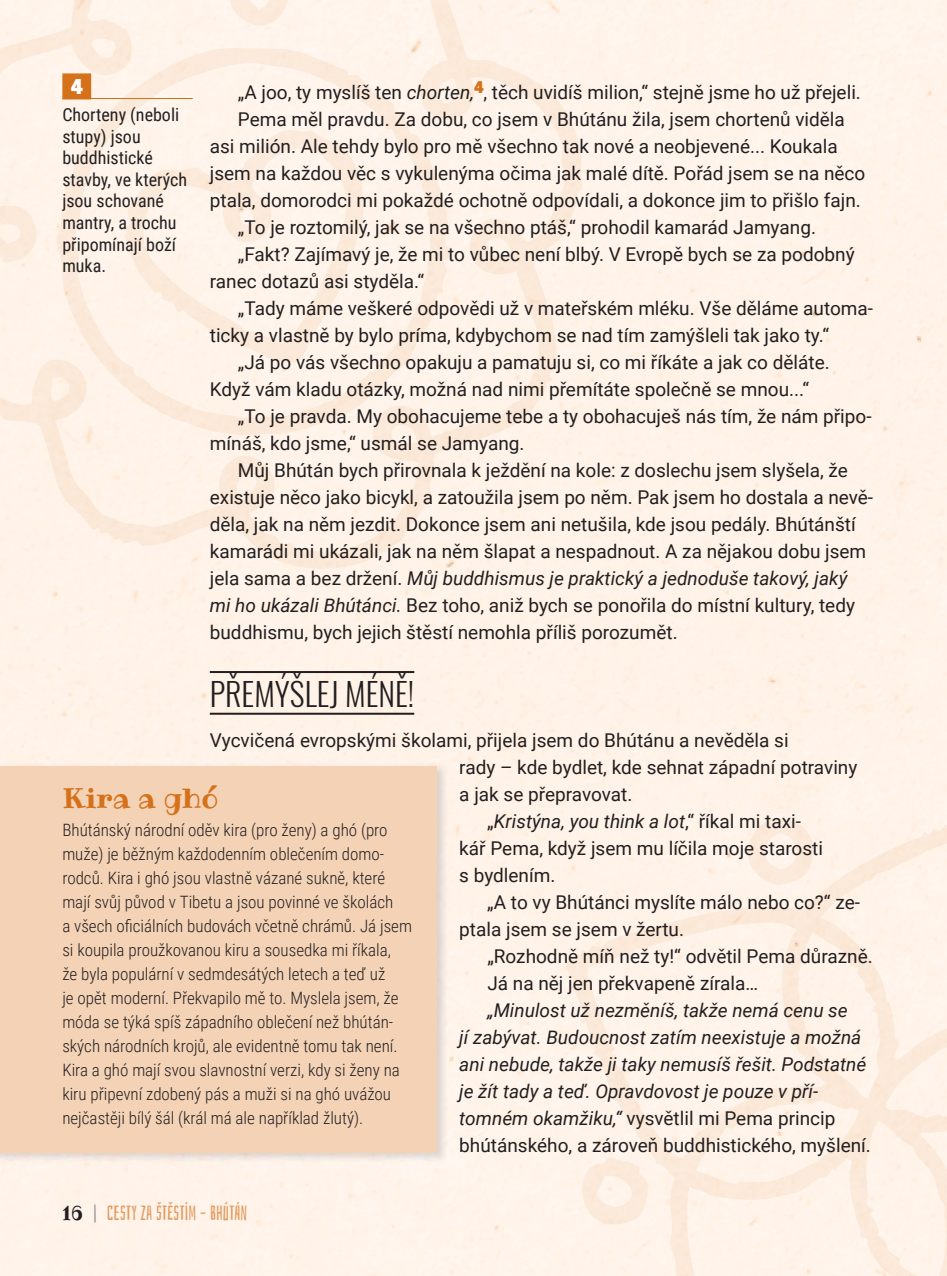
<style>
.page{position:relative;width:947px;height:1276px;background:#fff}
.page>*{position:absolute;margin:0;border:0;box-sizing:border-box;transform-origin:0 0}
.t1{font:300 32px "Oswald";color:#231f20}
.t2{font:28px "Ribeye";color:#d4711a}
.t3{font:24px "Passion One";color:#fff}
.t4{font:20px "Bahiana";color:#e39b5f}
.t5{font:19px "Roboto";color:#231f20}
.t6{font:italic 19px/27px "Roboto";color:#231f20}
.t7{font:18px/21.6px "Roboto Condensed";color:#231f20}
.t8{font:300 17px/24px "Roboto Condensed";color:#231f20}
.s1{font-style:italic}
.s2{font-style:normal}
.s3{font-family:"Ribeye";color:#231f20}
.s4{color:#77787b}
</style>
<div class="page">
<img style="left:0;top:0;width:583px;height:569px">
<img style="left:56px;top:48px;width:396px;height:387px">
<img style="left:124px;top:130px;width:241px;height:233px">
<img style="left:565px;top:822px;width:382px;height:454px">
<img style="left:730px;top:819px;width:91px;height:66px">
<img style="left:575px;top:1157px;width:73px;height:67px">
<hr style="left:210px;top:671px;width:204px;height:2px;background:#231f20">
<hr style="left:210px;top:713px;width:204px;height:2px;background:#231f20">
<div style="left:62px;top:73px;width:29px;height:26px;background:#d4711a"></div>
<hr style="left:62px;top:98px;width:131px;height:1px;background:#d4711a">
<div style="left:0;top:766px;width:437px;height:386px;background:#f3d2b5"></div>
<p class="t3" style="left:71px;top:74px;width:13px">4</p>
<p class="t7" style="left:62px;top:104px;width:126px">Chorteny (neboli stupy) jsou buddhistické stavby, ve kterých jsou schované mantry, a trochu připomínají boží muka.</p>
<p class="t5" style="left:238px;top:81px;width:624px">„A joo, ty myslíš ten <span class="s1">chorten,</span><sup>4</sup>, těch uvidíš milion,“ stejně jsme ho už přejeli.</p>
<p class="t5" style="left:238px;top:108px;width:608px">Pema měl pravdu. Za dobu, co jsem v Bhútánu žila, jsem chortenů viděla</p>
<p class="t5" style="left:210px;top:135px;width:629px">asi milión. Ale tehdy bylo pro mě všechno tak nové a neobjevené... Koukala</p>
<p class="t5" style="left:210px;top:162px;width:657px">jsem na každou věc s vykulenýma očima jak malé dítě. Pořád jsem se na něco</p>
<p class="t5" style="left:210px;top:189px;width:652px">ptala, domorodci mi pokaždé ochotně odpovídali, a dokonce jim to přišlo fajn.</p>
<p class="t5" style="left:238px;top:216px;width:580px">„To je roztomilý, jak se na všechno ptáš,“ prohodil kamarád Jamyang.</p>
<p class="t5" style="left:238px;top:243px;width:618px">„Fakt? Zajímavý je, že mi to vůbec není blbý. V Evropě bych se za podobný</p>
<p class="t5" style="left:210px;top:270px;width:216px">ranec dotazů asi styděla.“</p>
<p class="t5" style="left:238px;top:297px;width:637px">„Tady máme veškeré odpovědi už v mateřském mléku. Vše děláme automa-</p>
<p class="t5" style="left:210px;top:324px;width:621px">ticky a vlastně by bylo príma, kdybychom se nad tím zamýšleli tak jako ty.“</p>
<p class="t5" style="left:238px;top:351px;width:593px">„Já po vás všechno opakuju a pamatuju si, co mi říkáte a jak co děláte.</p>
<p class="t5" style="left:210px;top:378px;width:601px">Když vám kladu otázky, možná nad nimi přemítáte společně se mnou...“</p>
<p class="t5" style="left:238px;top:405px;width:635px">„To je pravda. My obohacujeme tebe a ty obohacuješ nás tím, že nám připo-</p>
<p class="t5" style="left:210px;top:432px;width:316px">mínáš, kdo jsme,“ usmál se Jamyang.</p>
<p class="t5" style="left:238px;top:459px;width:612px">Můj Bhútán bych přirovnala k ježdění na kole: z doslechu jsem slyšela, že</p>
<p class="t5" style="left:210px;top:486px;width:665px">existuje něco jako bicykl, a zatoužila jsem po něm. Pak jsem ho dostala a nevě-</p>
<p class="t5" style="left:210px;top:513px;width:647px">děla, jak na něm jezdit. Dokonce jsem ani netušila, kde jsou pedály. Bhútánští</p>
<p class="t5" style="left:210px;top:540px;width:658px">kamarádi mi ukázali, jak na něm šlapat a nespadnout. A za nějakou dobu jsem</p>
<p class="t6" style="left:210px;top:565px;width:639px"><span class="s2">jela sama a bez držení.</span> Můj buddhismus je praktický a jednoduše takový, jaký</p>
<p class="t5" style="left:210px;top:594px;width:647px"><span class="s1">mi ho ukázali Bhútánci.</span> Bez toho, aniž bych se ponořila do místní kultury, tedy</p>
<p class="t5" style="left:210px;top:621px;width:469px">buddhismu, bych jejich štěstí nemohla příliš porozumět.</p>
<h1 class="t1" style="left:210px;top:669px;width:206px">PŘEMÝŠLEJ MÉNĚ!</h1>
<p class="t5" style="left:210px;top:729px;width:580px">Vycvičená evropskými školami, přijela jsem do Bhútánu a nevěděla si</p>
<p class="t5" style="left:459px;top:756px;width:400px">rady – kde bydlet, kde sehnat západní potraviny</p>
<p class="t5" style="left:459px;top:783px;width:175px">a jak se přepravovat.</p>
<p class="t6" style="left:487px;top:808px;width:315px"><span class="s2">„</span>Kristýna, you think a lot<span class="s2">,“ říkal mi taxi-</span></p>
<p class="t5" style="left:459px;top:837px;width:365px">kář Pema, když jsem mu líčila moje starosti</p>
<p class="t5" style="left:459px;top:864px;width:98px">s bydlením.</p>
<p class="t5" style="left:487px;top:891px;width:374px">„A to vy Bhútánci myslíte málo nebo co?“ ze-</p>
<p class="t5" style="left:459px;top:918px;width:226px">ptala jsem se jsem v žertu.</p>
<p class="t5" style="left:487px;top:945px;width:387px">„Rozhodně míň než ty!“ odvětil Pema důrazně.</p>
<p class="t5" style="left:487px;top:972px;width:272px">Já na něj jen překvapeně zírala…</p>
<p class="t6" style="left:459px;top:997px;width:413px;text-indent:28px">„Minulost už nezměníš, takže nemá cenu se<br>jí zabývat. Budoucnost zatím neexistuje a možná ani nebude, takže ji taky nemusíš řešit. Podstatné je žít tady a teď. Opravdovost je pouze v pří&shy;tomném okamžiku,“ <span class="s2">vysvětlil mi Pema princip bhútánského, a zároveň buddhistického, myšlení.</span></p>
<h2 class="t2" style="left:62px;top:779px;width:157px">Kira a ghó</h2>
<p class="t8" style="left:62px;top:818px;width:351px">Bhútánský národní oděv kira (pro ženy) a ghó (pro muže) je běžným každodenním oblečením domo&shy;rodců. Kira i ghó jsou vlastně vázané sukně, které mají svůj původ v Tibetu a jsou povinné ve školách<br>a všech oficiálních budovách včetně chrámů. Já jsem si koupila proužkovanou kiru a sousedka mi říkala,<br>že byla populární v sedmdesátých letech a teď už<br>je opět moderní. Překvapilo mě to. Myslela jsem, že móda se týká spíš západního oblečení než bhútán&shy;ských národních krojů, ale evidentně tomu tak není.<br>Kira a ghó mají svou slavnostní verzi, kdy si ženy na kiru připevní zdobený pás a muži si na ghó uvážou nejčastěji bílý šál (král má ale například žlutý).</p>
<p class="t4" style="left:62px;top:1202px;width:186px"><span class="s3">16</span> <span class="s4">|</span> CESTY ZA ŠTĚSTÍM – BHÚTÁN</p>
</div>
